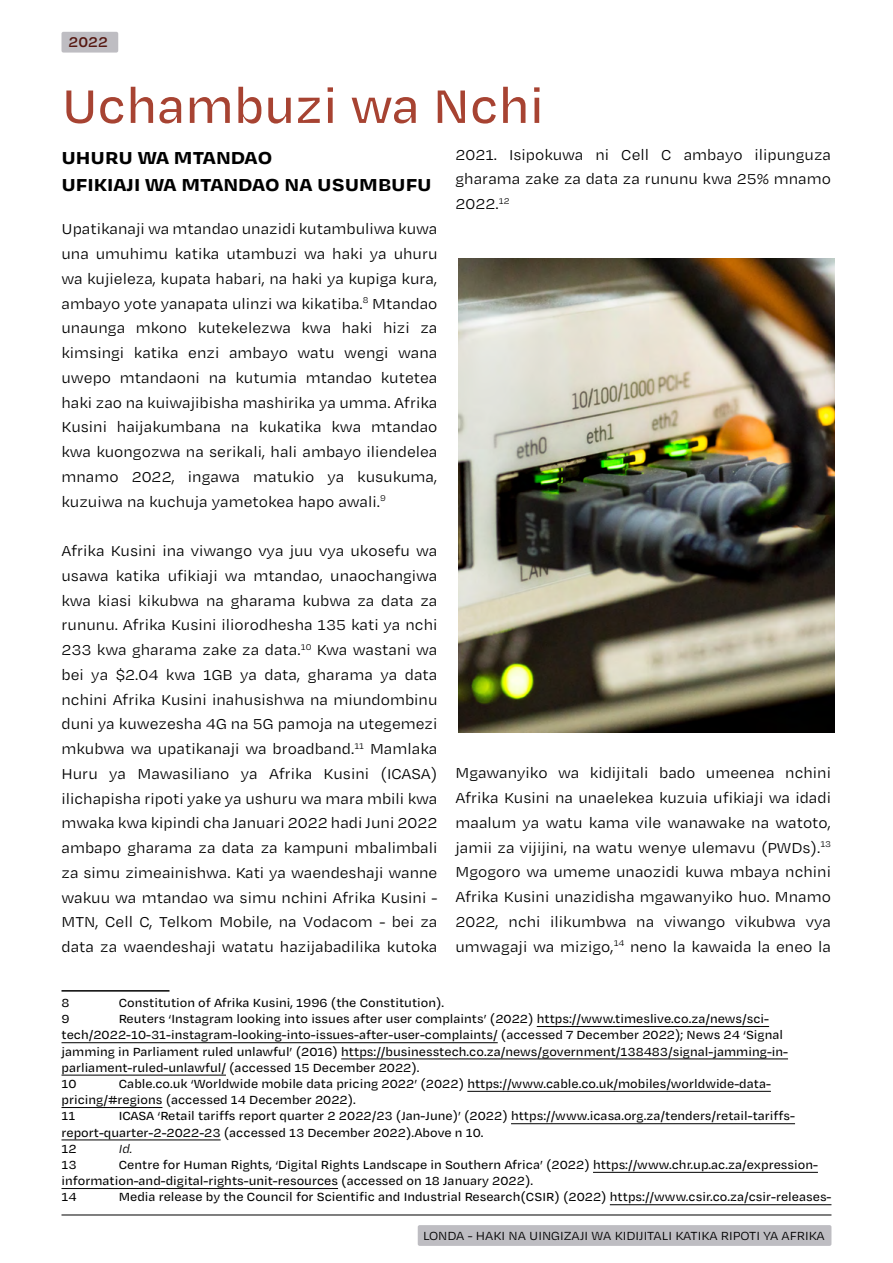
<style>
.page{position:relative;width:893px;height:1263px;background:#fff}
.page>*{position:absolute;margin:0;border:0;box-sizing:border-box;transform-origin:0 0}
.t1{font:500 54px "Degular Text";color:#a74332}
.t2{font:700 22.5px/27px "Degular Text";color:#000}
.t3{font:16.5px/24.8px "Degular Text";color:#000;text-align:justify}
.t4{font:600 16.2px "Degular Text";color:#561811}
.t5{font:500 13.5px/16.2px "Degular Text";color:#000}
.t6{font:13.5px "Degular Text";color:#000}
.t7{font:italic 13.5px "Degular Text";color:#000}
</style>
<div class="page">
<div style="left:418px;top:1225px;width:413px;height:21px;background:#bebdc2;border-radius:2px"></div>
<hr style="left:62px;top:1214px;width:769px;height:1px;background:#000">
<div style="left:61px;top:32px;width:57px;height:21px;background:#bebdc2;border-radius:2px"></div>
<hr style="left:62px;top:990px;width:108px;height:1px;background:#000">
<hr style="left:537px;top:1026px;width:232px;height:1px;background:#000">
<hr style="left:62px;top:1042px;width:436px;height:1px;background:#000">
<hr style="left:341px;top:1058px;width:447px;height:1px;background:#000">
<hr style="left:62px;top:1075px;width:164px;height:1px;background:#000">
<hr style="left:467px;top:1091px;width:304px;height:1px;background:#000">
<hr style="left:62px;top:1107px;width:100px;height:1px;background:#000">
<hr style="left:511px;top:1123px;width:284px;height:1px;background:#000">
<hr style="left:62px;top:1139px;width:159px;height:1px;background:#000">
<hr style="left:593px;top:1172px;width:225px;height:1px;background:#000">
<hr style="left:62px;top:1188px;width:276px;height:1px;background:#000">
<hr style="left:610px;top:1204px;width:221px;height:1px;background:#000">
<img style="left:459px;top:259px;width:376px;height:473px">
<p class="t4" style="left:68px;top:31px;width:41px">2022</p>
<h1 class="t1" style="left:62px;top:71px;width:484px">Uchambuzi wa Nchi</h1>
<h2 class="t2" style="left:62px;top:142px;width:212px">UHURU WA MTANDAO<br>Ufikiaji wa mtandao</h2>
<h2 class="t2" style="left:284px;top:169px;width:146px">na usumbufu</h2>
<p class="t3" style="left:61px;top:216px;width:378px">Upatikanaji wa mtandao unazidi kutambuliwa kuwa una umuhimu katika utambuzi wa haki ya uhuru wa kujieleza, kupata habari, na haki ya kupiga kura, ambayo yote yanapata ulinzi wa kikatiba.<sup>8</sup> Mtandao unaunga mkono kutekelezwa kwa haki hizi za kimsingi katika enzi ambayo watu wengi wana uwepo mtandaoni na kutumia mtandao kutetea haki zao na kuiwajibisha mashirika ya umma. Afrika Kusini haijakumbana na kukatika kwa mtandao kwa kuongozwa na serikali, hali ambayo iliendelea mnamo 2022, ingawa matukio ya kusukuma, kuzuiwa na kuchuja yametokea hapo awali.<sup>9</sup></p>
<p class="t3" style="left:61px;top:538px;width:378px">Afrika Kusini ina viwango vya juu vya ukosefu wa usawa katika ufikiaji wa mtandao, unaochangiwa kwa kiasi kikubwa na gharama kubwa za data za rununu. Afrika Kusini iliorodhesha 135 kati ya nchi 233 kwa gharama zake za data.<sup>10</sup> Kwa wastani wa bei ya $2.04 kwa 1GB ya data, gharama ya data nchini Afrika Kusini inahusishwa na miundombinu duni ya kuwezesha 4G na 5G pamoja na utegemezi mkubwa wa upatikanaji wa broadband.<sup>11</sup> Mamlaka Huru ya Mawasiliano ya Afrika Kusini (ICASA) ilichapisha ripoti yake ya ushuru wa mara mbili kwa mwaka kwa kipindi cha Januari 2022 hadi Juni 2022 ambapo gharama za data za kampuni mbalimbali za simu zimeainishwa. Kati ya waendeshaji wanne wakuu wa mtandao wa simu nchini Afrika Kusini - MTN, Cell C, Telkom Mobile, na Vodacom - bei za data za waendeshaji watatu hazijabadilika kutoka</p>
<p class="t3" style="left:455px;top:141px;width:377px">2021. Isipokuwa ni Cell C ambayo ilipunguza gharama zake za data za rununu kwa 25% mnamo 2022.<sup>12</sup></p>
<p class="t3" style="left:455px;top:760px;width:377px">Mgawanyiko wa kidijitali bado umeenea nchini Afrika Kusini na unaelekea kuzuia ufikiaji wa idadi maalum ya watu kama vile wanawake na watoto, jamii za vijijini, na watu wenye ulemavu (PWDs).<sup>13<br></sup>Mgogoro wa umeme unaozidi kuwa mbaya nchini Afrika Kusini unazidisha mgawanyiko huo. Mnamo 2022, nchi ilikumbwa na viwango vikubwa vya umwagaji wa mizigo,<sup>14</sup> neno la kawaida la eneo la</p>
<p class="t5" style="left:62px;top:994px;width:10px">8</p>
<p class="t5" style="left:119px;top:994px;width:327px">Constitution of Afrika Kusini, 1996 (the Constitution).</p>
<p class="t5" style="left:62px;top:1010px;width:10px">9</p>
<p class="t5" style="left:62px;top:1010px;width:728px;text-indent:57px">Reuters ‘Instagram looking into issues after user complaints’ (2022) https://www.timeslive.co.za/news/sci&shy;tech/2022-10-31-instagram-looking-into-issues-after-user-complaints/ (accessed 7 December 2022); News 24 ‘Signal jamming in Parliament ruled unlawful’ (2016) https://businesstech.co.za/news/government/138483/signal-jamming-in&shy;parliament-ruled-unlawful/ (accessed 15 December 2022).<br>10</p>
<p class="t5" style="left:62px;top:1075px;width:711px;text-indent:57px">Cable.co.uk ‘Worldwide mobile data pricing 2022’ (2022) https://www.cable.co.uk/mobiles/worldwide-data&shy;pricing/#regions (accessed 14 December 2022).<br>11</p>
<p class="t5" style="left:62px;top:1107px;width:735px;text-indent:57px">ICASA ‘Retail tariffs report quarter 2 2022/23 (Jan-June)’ (2022) https://www.icasa.org.za/tenders/retail-tariffs&shy;report-quarter-2-2022-23 (accessed 13 December 2022).Above n 10.<br>12</p>
<p class="t7" style="left:119px;top:1140px;width:15px">Id.</p>
<p class="t5" style="left:62px;top:1156px;width:758px;text-indent:57px">Centre for Human Rights, ‘Digital Rights Landscape in Southern Africa’ (2022) https://www.chr.up.ac.za/expression&shy;information-and-digital-rights-unit-resources (accessed on 18 January 2022).<br>14</p>
<p class="t5" style="left:62px;top:1156px;width:17px">13</p>
<p class="t5" style="left:119px;top:1188px;width:714px">Media release by the Council for Scientific and Industrial Research(CSIR) (2022) https://www.csir.co.za/csir-releases-</p>
<p class="t6" style="left:423px;top:1227px;width:403px">LONDA - HAKI NA UINGIZAJI WA KIDIJITALI KATIKA RIPOTI YA AFRIKA</p>
</div>
